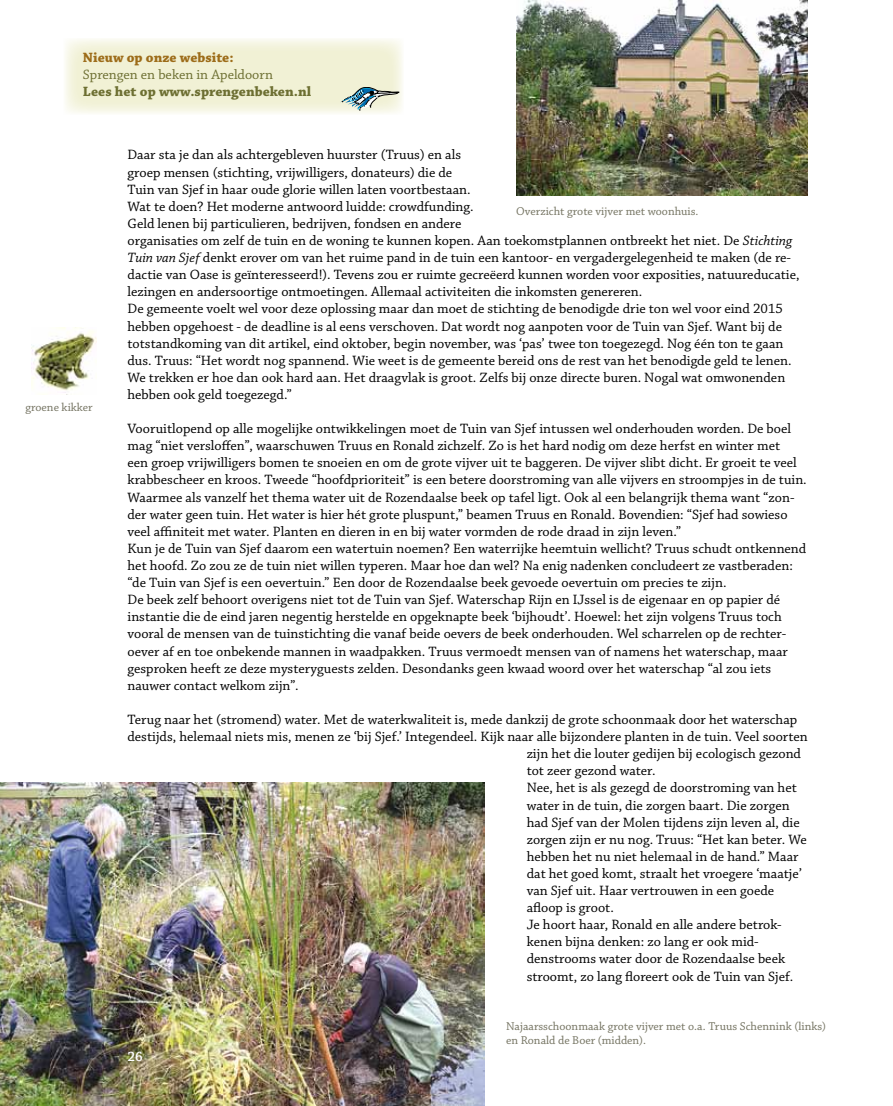
<style>
.page{position:relative;width:893px;height:1106px;background:#fff}
.page>*{position:absolute;margin:0;border:0;box-sizing:border-box;transform-origin:0 0}
.t1{font:14.25px/17.1px "Chaparral Pro";color:#000}
.t2{font:700 14.25px "Chaparral Pro";color:#6d6f32}
.t3{font:14.25px "Chaparral Pro";color:#6d6f32}
.t4{font:700 14.25px "Chaparral Pro";color:#9d6c19}
.t5{font:600 14.25px "Chaparral Pro";color:#fff}
.t6{font:12px/14.4px "Chaparral Pro";color:#747361}
.s1{font-style:italic}
</style>
<div class="page">
<svg style="left:65px;top:39px;width:337px;height:74px;background:#f2f2d9"></svg>
<svg style="left:340px;top:87px;width:59px;height:24px"></svg>
<img style="left:516px;top:0;width:292px;height:195px">
<img style="left:0;top:783px;width:484px;height:323px">
<img style="left:32px;top:327px;width:64px;height:68px">
<p class="t4" style="left:83px;top:49px;width:152px">Nieuw op onze website:</p>
<p class="t3" style="left:83px;top:66px;width:192px">Sprengen en beken in Apeldoorn</p>
<p class="t2" style="left:83px;top:83px;width:230px">Lees het op www.sprengenbeken.nl</p>
<p class="t6" style="left:26px;top:400px;width:69px">groene kikker</p>
<p class="t1" style="left:128px;top:147px;width:673px">Daar sta je dan als achtergebleven huurster (Truus) en als<br>groep mensen (stichting, vrijwilligers, donateurs) die de<br>Tuin van Sjef in haar oude glorie willen laten voortbestaan.<br>Wat te doen? Het moderne antwoord luidde: crowdfunding.<br>Geld lenen bij particulieren, bedrijven, fondsen en andere<br>organisaties om zelf de tuin en de woning te kunnen kopen. Aan toekomstplannen ontbreekt het niet. De <span class="s1">Stichting Tuin van Sjef</span> denkt erover om van het ruime pand in de tuin een kantoor- en vergadergelegenheid te maken (de re&shy;dactie van Oase is geïnteresseerd!). Tevens zou er ruimte gecreëerd kunnen worden voor exposities, natuureducatie, lezingen en andersoortige ontmoetingen. Allemaal activiteiten die inkomsten genereren.<br>De gemeente voelt wel voor deze oplossing maar dan moet de stichting de benodigde drie ton wel voor eind 2015 hebben opgehoest - de deadline is al eens verschoven. Dat wordt nog aanpoten voor de Tuin van Sjef. Want bij de totstandkoming van dit artikel, eind oktober, begin november, was ‘pas’ twee ton toegezegd. Nog één ton te gaan dus. Truus: “Het wordt nog spannend. Wie weet is de gemeente bereid ons de rest van het benodigde geld te lenen.<br>We trekken er hoe dan ook hard aan. Het draagvlak is groot. Zelfs bij onze directe buren. Nogal wat omwonenden hebben ook geld toegezegd.”</p>
<p class="t1" style="left:128px;top:420px;width:681px">Vooruitlopend op alle mogelijke ontwikkelingen moet de Tuin van Sjef intussen wel onderhouden worden. De boel mag “niet versloffen”, waarschuwen Truus en Ronald zichzelf. Zo is het hard nodig om deze herfst en winter met<br>een groep vrijwilligers bomen te snoeien en om de grote vijver uit te baggeren. De vijver slibt dicht. Er groeit te veel krabbescheer en kroos. Tweede “hoofdprioriteit” is een betere doorstroming van alle vijvers en stroompjes in de tuin.<br>Waarmee als vanzelf het thema water uit de Rozendaalse beek op tafel ligt. Ook al een belangrijk thema want “zon&shy;der water geen tuin. Het water is hier hét grote pluspunt,” beamen Truus en Ronald. Bovendien: “Sjef had sowieso veel affiniteit met water. Planten en dieren in en bij water vormden de rode draad in zijn leven.”<br>Kun je de Tuin van Sjef daarom een watertuin noemen? Een waterrijke heemtuin wellicht? Truus schudt ontkennend het hoofd. Zo zou ze de tuin niet willen typeren. Maar hoe dan wel? Na enig nadenken concludeert ze vastberaden: “de Tuin van Sjef is een oevertuin.” Een door de Rozendaalse beek gevoede oevertuin om precies te zijn.<br>De beek zelf behoort overigens niet tot de Tuin van Sjef. Waterschap Rijn en IJssel is de eigenaar en op papier dé instantie die de eind jaren negentig herstelde en opgeknapte beek ‘bijhoudt’. Hoewel: het zijn volgens Truus toch vooral de mensen van de tuinstichting die vanaf beide oevers de beek onderhouden. Wel scharrelen op de rechter&shy;oever af en toe onbekende mannen in waadpakken. Truus vermoedt mensen van of namens het waterschap, maar gesproken heeft ze deze mysteryguests zelden. Desondanks geen kwaad woord over het waterschap “al zou iets nauwer contact welkom zijn”.</p>
<p class="t1" style="left:128px;top:711px;width:671px">Terug naar het (stromend) water. Met de waterkwaliteit is, mede dankzij de grote schoonmaak door het waterschap</p>
<p class="t1" style="left:128px;top:728px;width:682px">destijds, helemaal niets mis, menen ze ‘bij Sjef.’ Integendeel. Kijk naar alle bijzondere planten in de tuin. Veel soorten</p>
<p class="t1" style="left:527px;top:745px;width:276px">zijn het die louter gedijen bij ecologisch gezond</p>
<p class="t1" style="left:527px;top:762px;width:130px">tot zeer gezond water.</p>
<p class="t1" style="left:527px;top:780px;width:272px">Nee, het is als gezegd de doorstroming van het</p>
<p class="t1" style="left:527px;top:797px;width:264px">water in de tuin, die zorgen baart. Die zorgen</p>
<p class="t1" style="left:527px;top:814px;width:274px">had Sjef van der Molen tijdens zijn leven al, die</p>
<p class="t1" style="left:527px;top:831px;width:282px">zorgen zijn er nu nog. Truus: “Het kan beter. We</p>
<p class="t1" style="left:527px;top:848px;width:273px">hebben het nu niet helemaal in de hand.” Maar</p>
<p class="t1" style="left:527px;top:865px;width:277px">dat het goed komt, straalt het vroegere ‘maatje’</p>
<p class="t1" style="left:527px;top:882px;width:249px">van Sjef uit. Haar vertrouwen in een goede</p>
<p class="t1" style="left:527px;top:899px;width:89px">afloop is groot.</p>
<p class="t1" style="left:527px;top:916px;width:256px">Je hoort haar, Ronald en alle andere betrok-</p>
<p class="t1" style="left:527px;top:933px;width:234px">kenen bijna denken: zo lang er ook mid-</p>
<p class="t1" style="left:527px;top:951px;width:260px">denstrooms water door de Rozendaalse beek</p>
<p class="t1" style="left:527px;top:968px;width:268px">stroomt, zo lang floreert ook de Tuin van Sjef.</p>
<p class="t6" style="left:516px;top:205px;width:184px">Overzicht grote vijver met woonhuis.</p>
<p class="t5" style="left:128px;top:1048px;width:17px">26</p>
<p class="t6" style="left:506px;top:1019px;width:322px">Najaarsschoonmaak grote vijver met o.a. Truus Schennink (links) en Ronald de Boer (midden).</p>
</div>
